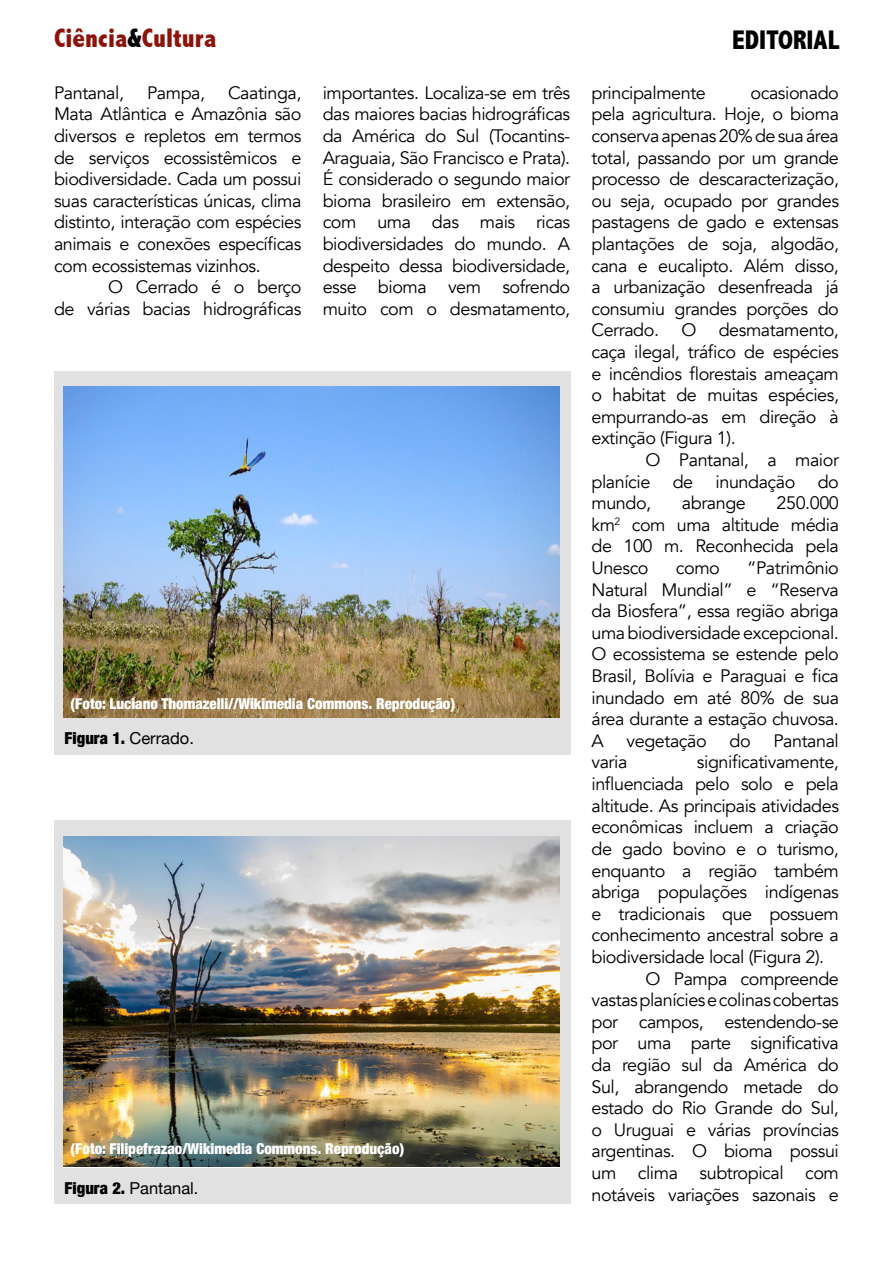
<style>
.page{position:relative;width:893px;height:1263px;background:#fff}
.page>*{position:absolute;margin:0;border:0;box-sizing:border-box;transform-origin:0 0}
.t1{font:800 condensed 27px "Abadi";color:#8d140b}
.t2{font:800 condensed 27px "Abadi";color:#000}
.t3{font:18px/21.6px "Avenir";letter-spacing:-.025em;color:#000;text-align:justify}
.t4{font:16.5px "Helvetica Neue";color:#000}
.t5{font:900 condensed 16.5px "Helvetica Neue";color:#000}
.t6{font:900 condensed 15px "Helvetica Neue";color:#fff}
.s1{color:#000}
.s2{font-weight:400;font-stretch:normal}
.s3{font-weight:900;font-stretch:condensed}
</style>
<div class="page">
<div style="left:54px;top:371px;width:516px;height:383px;background:#e1e1e1"></div>
<img style="left:64px;top:386px;width:496px;height:332px">
<div style="left:54px;top:821px;width:516px;height:383px;background:#e1e1e1"></div>
<img style="left:64px;top:836px;width:496px;height:331px">
<h1 class="t1" style="left:54px;top:22px;width:164px">Ciência<span class="s1">&amp;</span>Cultura</h1>
<h1 class="t2" style="left:732px;top:25px;width:108px">EDITORIAL</h1>
<p class="t3" style="left:54px;top:82px;width:72px">Pantanal,</p>
<p class="t3" style="left:147px;top:82px;width:60px">Pampa,</p>
<p class="t3" style="left:323px;top:82px;width:249px">importantes. Localiza-se em três das maiores bacias hidrográficas da América do Sul (Tocantins-Araguaia, São Francisco e Prata).<br>É considerado o segundo maior bioma brasileiro em extensão, com uma das mais ricas biodiversidades do mundo. A despeito dessa biodiversidade, esse bioma vem sofrendo muito com o desmatamento,</p>
<p class="t3" style="left:591px;top:82px;width:116px">principalmente</p>
<p class="t3" style="left:591px;top:82px;width:249px;text-indent:159px">ocasionado pela agricultura. Hoje, o bioma conserva apenas 20% de sua área total, passando por um grande processo de descaracterização, ou seja, ocupado por grandes pastagens de gado e extensas plantações de soja, algodão, cana e eucalipto. Além disso, a urbanização desenfreada já consumiu grandes porções do Cerrado. O desmatamento, caça ilegal, tráfico de espécies e incêndios florestais ameaçam o habitat de muitas espécies, empurrando-as em direção à extinção (Figura 1).</p>
<p class="t3" style="left:591px;top:449px;width:249px;text-indent:54px">O Pantanal, a maior planície de inundação do mundo,</p>
<p class="t3" style="left:54px;top:82px;width:249px;text-indent:174px">Caatinga, Mata Atlântica e Amazônia são diversos e repletos em termos de serviços ecossistêmicos e biodiversidade. Cada um possui suas características únicas, clima distinto, interação com espécies animais e conexões específicas com ecossistemas vizinhos.</p>
<p class="t3" style="left:54px;top:277px;width:249px;text-align:right">O Cerrado é o berço<br>de várias bacias hidrográficas</p>
<p class="t3" style="left:682px;top:493px;width:65px">abrange</p>
<p class="t3" style="left:591px;top:493px;width:249px;text-indent:185px">250.000 km<sup>2</sup> com uma altitude média de 100 m. Reconhecida pela Unesco</p>
<p class="t3" style="left:591px;top:557px;width:249px;text-indent:156px">“Patrimônio Natural Mundial” e “Reserva da Biosfera”, essa região abriga uma biodiversidade excepcional.<br>O ecossistema se estende pelo Brasil, Bolívia e Paraguai e fica inundado em até 80% de sua área durante a estação chuvosa.<br>A</p>
<p class="t3" style="left:676px;top:557px;width:46px">como</p>
<p class="t6" style="left:71px;top:691px;width:386px">(Foto: Luciano Thomazelli//Wikimedia Commons. Reprodução)</p>
<p class="t5" style="left:65px;top:724px;width:131px">Figura 1. <span class="s2">Cerrado.</span></p>
<p class="t3" style="left:627px;top:730px;width:82px">vegetação</p>
<p class="t3" style="left:729px;top:730px;width:23px">do</p>
<p class="t3" style="left:773px;top:730px;width:67px">Pantanal</p>
<p class="t6" style="left:71px;top:1136px;width:335px">(Foto: Filipefrazao/Wikimedia Commons. Reprodução)</p>
<p class="t4" style="left:65px;top:1176px;width:135px"><span class="s3">Figura 2.</span> Pantanal.</p>
<p class="t3" style="left:591px;top:752px;width:37px">varia</p>
<p class="t3" style="left:697px;top:752px;width:144px">significativamente,</p>
<p class="t3" style="left:591px;top:773px;width:249px">influenciada pelo solo e pela</p>
<p class="t3" style="left:591px;top:795px;width:249px">altitude. As principais atividades</p>
<p class="t3" style="left:591px;top:817px;width:249px">econômicas incluem a criação</p>
<p class="t3" style="left:591px;top:838px;width:249px">de gado bovino e o turismo,</p>
<p class="t3" style="left:591px;top:860px;width:249px">enquanto a região também</p>
<p class="t3" style="left:591px;top:881px;width:249px">abriga populações indígenas</p>
<p class="t3" style="left:591px;top:903px;width:249px">e tradicionais que possuem</p>
<p class="t3" style="left:591px;top:925px;width:249px">conhecimento ancestral sobre a</p>
<p class="t3" style="left:591px;top:946px;width:234px">biodiversidade local (Figura 2).</p>
<p class="t3" style="left:645px;top:968px;width:195px">O Pampa compreende</p>
<p class="t3" style="left:591px;top:989px;width:249px">vastas planícies e colinas cobertas</p>
<p class="t3" style="left:591px;top:1011px;width:249px">por campos, estendendo-se</p>
<p class="t3" style="left:591px;top:1033px;width:249px">por uma parte significativa</p>
<p class="t3" style="left:591px;top:1054px;width:249px">da região sul da América do</p>
<p class="t3" style="left:591px;top:1076px;width:249px">Sul, abrangendo metade do</p>
<p class="t3" style="left:591px;top:1097px;width:249px">estado do Rio Grande do Sul,</p>
<p class="t3" style="left:591px;top:1119px;width:249px">o Uruguai e várias províncias</p>
<p class="t3" style="left:591px;top:1141px;width:249px">argentinas. O bioma possui</p>
<p class="t3" style="left:591px;top:1162px;width:249px">um clima subtropical com</p>
<p class="t3" style="left:591px;top:1184px;width:249px">notáveis variações sazonais e</p>
</div>
